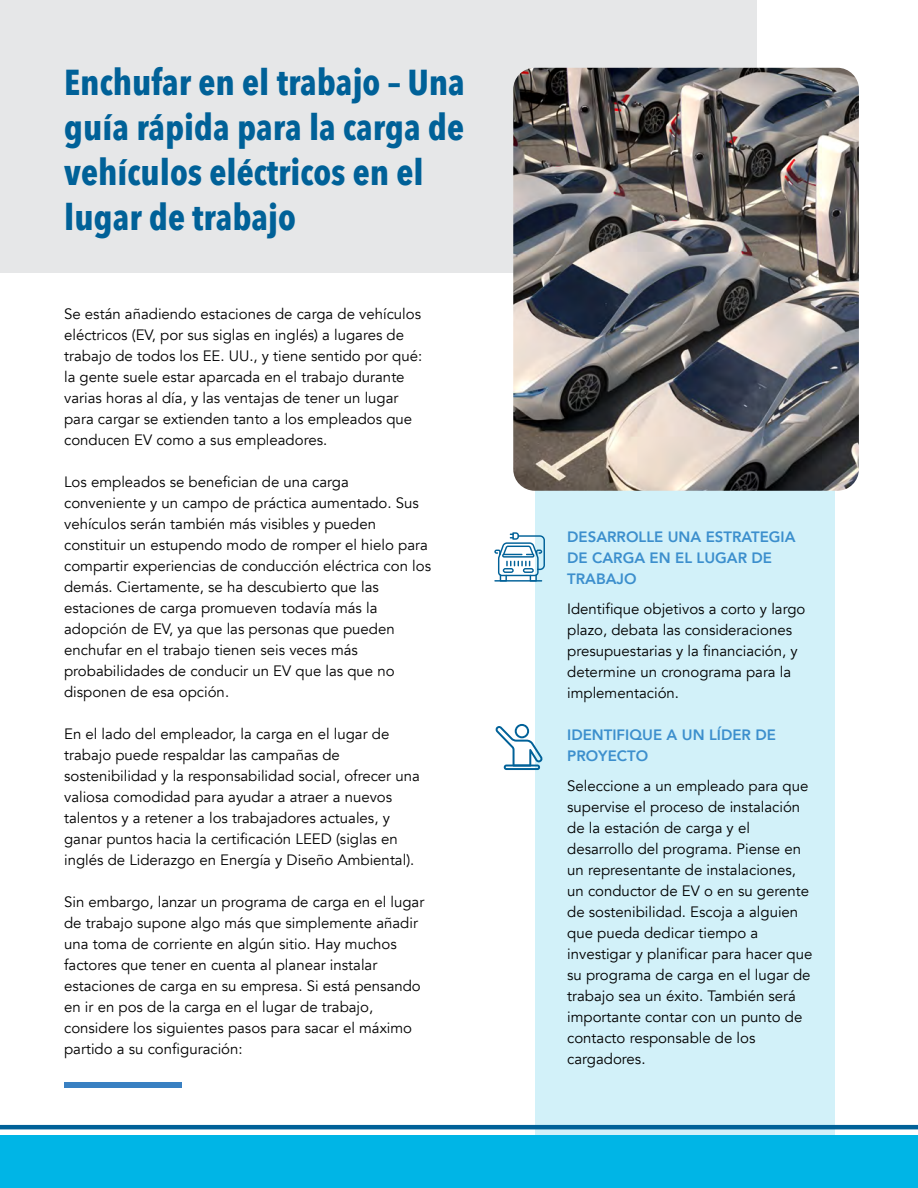
<style>
.page{position:relative;width:918px;height:1188px;background:#fff}
.page>*{position:absolute;margin:0;border:0;box-sizing:border-box;transform-origin:0 0}
.t1{font:700 36px/45px "Avenir Next Condensed";color:#006198}
.t2{font:15px/21px "Avenir";color:#000}
.t3{font:800 15px/21px "Avenir";color:#3c8fcd}
</style>
<div class="page">
<div style="left:535px;top:312px;width:300px;height:870px;background:#d2f1f9"></div>
<div style="left:0;top:0;width:756px;height:272px;background:#e6e7e8"></div>
<div style="left:0;top:1136px;width:918px;height:52px;background:#00b5e6"></div>
<hr style="left:0;top:1125px;width:918px;height:4px;background:#006198">
<div style="left:64px;top:1082px;width:118px;height:6px;background:#3980c2"></div>
<img style="left:513px;top:68px;width:346px;height:423px">
<svg style="left:494px;top:532px;width:51px;height:49px"></svg>
<hr style="left:494px;top:580px;width:48px;height:2px;background:#006198">
<svg style="left:495px;top:724px;width:48px;height:46px"></svg>
<h1 class="t1" style="left:64px;top:60px;width:402px">Enchufar en el trabajo – Una guía rápida para la carga de vehículos eléctricos en el lugar de trabajo</h1>
<p class="t2" style="left:64px;top:303px;width:360px">Se están añadiendo estaciones de carga de vehículos eléctricos (EV, por sus siglas en inglés) a lugares de trabajo de todos los EE. UU., y tiene sentido por qué: la gente suele estar aparcada en el trabajo durante varias horas al día, y las ventajas de tener un lugar para cargar se extienden tanto a los empleados que conducen EV como a sus empleadores.</p>
<p class="t2" style="left:64px;top:471px;width:368px">Los empleados se benefician de una carga conveniente y un campo de práctica aumentado. Sus vehículos serán también más visibles y pueden constituir un estupendo modo de romper el hielo para compartir experiencias de conducción eléctrica con los demás. Ciertamente, se ha descubierto que las estaciones de carga promueven todavía más la adopción de EV, ya que las personas que pueden enchufar en el trabajo tienen seis veces más probabilidades de conducir un EV que las que no disponen de esa opción.</p>
<p class="t2" style="left:64px;top:723px;width:357px">En el lado del empleador, la carga en el lugar de trabajo puede respaldar las campañas de sostenibilidad y la responsabilidad social, ofrecer una valiosa comodidad para ayudar a atraer a nuevos talentos y a retener a los trabajadores actuales, y ganar puntos hacia la certificación LEED (siglas en inglés de Liderazgo en Energía y Diseño Ambiental).</p>
<p class="t2" style="left:64px;top:891px;width:362px">Sin embargo, lanzar un programa de carga en el lugar de trabajo supone algo más que simplemente añadir una toma de corriente en algún sitio. Hay muchos factores que tener en cuenta al planear instalar estaciones de carga en su empresa. Si está pensando en ir en pos de la carga en el lugar de trabajo, considere los siguientes pasos para sacar el máximo partido a su configuración:</p>
<p class="t3" style="left:567px;top:526px;width:230px">DESARROLLE UNA ESTRATEGIA<br>DE CARGA EN EL LUGAR DE<br>TRABAJO</p>
<p class="t2" style="left:567px;top:598px;width:240px">Identifique objetivos a corto y largo plazo, debata las consideraciones presupuestarias y la financiación, y determine un cronograma para la implementación.</p>
<p class="t3" style="left:567px;top:724px;width:210px">IDENTIFIQUE A UN LÍDER DE<br>PROYECTO</p>
<p class="t2" style="left:567px;top:775px;width:247px">Seleccione a un empleado para que supervise el proceso de instalación de la estación de carga y el desarrollo del programa. Piense en un representante de instalaciones, un conductor de EV o en su gerente de sostenibilidad. Escoja a alguien que pueda dedicar tiempo a investigar y planificar para hacer que su programa de carga en el lugar de trabajo sea un éxito. También será importante contar con un punto de contacto responsable de los cargadores.</p>
</div>
